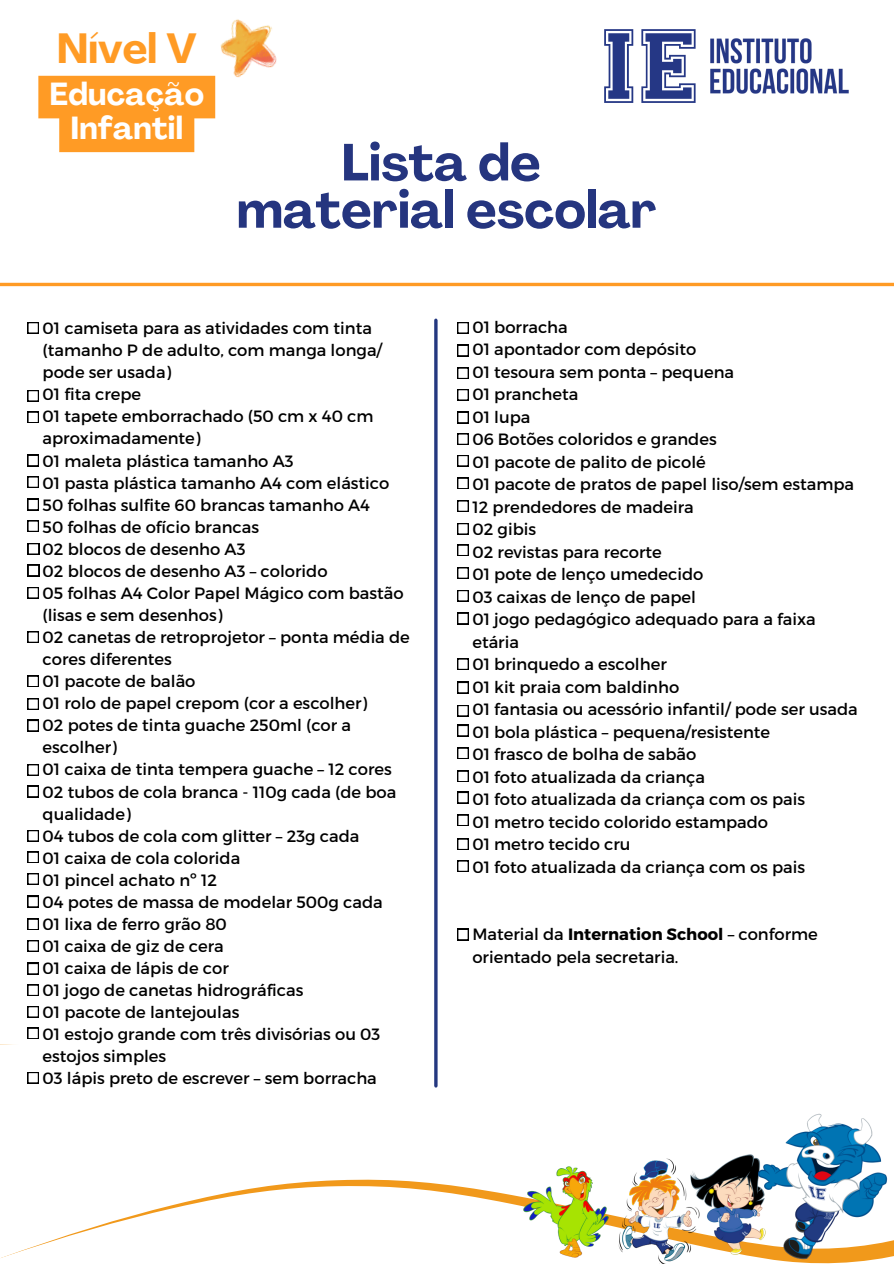
<style>
.page{position:relative;width:894px;height:1264px;background:#fff}
.page>*{position:absolute;margin:0;border:0;box-sizing:border-box;transform-origin:0 0}
.t1{font:700 51.3px/47.2px "Agrandir";color:#25357f;text-align:center}
.t2{font:700 41.7px "Agrandir";color:#ff9b25}
.t3{font:700 31.5px/33.8px "Agrandir";letter-spacing:.01em;color:#fff;text-align:center}
.t4{font:16.35px/22px "Montserrat";color:#000}
.s1{font-weight:700}
</style>
<div class="page">
<svg style="left:0;top:1025px;width:893px;height:238px"></svg>
<img style="left:613px;top:1153px;width:91px;height:110px">
<img style="left:519px;top:1162px;width:93px;height:99px">
<img style="left:685px;top:1149px;width:72px;height:110px">
<img style="left:757px;top:1113px;width:130px;height:146px">
<hr style="left:434px;top:320px;width:3px;height:765px;background:#243880">
<hr style="left:0;top:283px;width:893px;height:3px;background:#ff9b25">
<svg style="left:604px;top:29px;width:29px;height:74px"></svg>
<svg style="left:641px;top:29px;width:54px;height:74px"></svg>
<img style="left:710px;top:38px;width:139px;height:56px">
<img style="left:211px;top:19px;width:66px;height:69px">
<svg style="left:27px;top:322px;width:12px;height:11px"></svg>
<svg style="left:27px;top:390px;width:12px;height:11px"></svg>
<svg style="left:27px;top:411px;width:12px;height:12px"></svg>
<svg style="left:27px;top:499px;width:12px;height:11px"></svg>
<svg style="left:28px;top:543px;width:11px;height:11px"></svg>
<svg style="left:27px;top:631px;width:12px;height:11px"></svg>
<svg style="left:27px;top:698px;width:12px;height:11px"></svg>
<svg style="left:27px;top:918px;width:12px;height:11px"></svg>
<svg style="left:27px;top:851px;width:12px;height:12px"></svg>
<svg style="left:27px;top:984px;width:12px;height:11px"></svg>
<svg style="left:27px;top:455px;width:12px;height:11px"></svg>
<svg style="left:27px;top:520px;width:12px;height:11px"></svg>
<svg style="left:28px;top:564px;width:11px;height:12px"></svg>
<svg style="left:27px;top:587px;width:12px;height:11px"></svg>
<svg style="left:27px;top:675px;width:12px;height:12px"></svg>
<svg style="left:27px;top:764px;width:12px;height:11px"></svg>
<svg style="left:27px;top:785px;width:12px;height:12px"></svg>
<svg style="left:27px;top:720px;width:12px;height:11px"></svg>
<svg style="left:27px;top:830px;width:12px;height:11px"></svg>
<svg style="left:27px;top:940px;width:12px;height:11px"></svg>
<svg style="left:27px;top:873px;width:12px;height:11px"></svg>
<svg style="left:27px;top:1006px;width:12px;height:11px"></svg>
<svg style="left:27px;top:476px;width:12px;height:11px"></svg>
<svg style="left:27px;top:963px;width:12px;height:11px"></svg>
<svg style="left:27px;top:896px;width:12px;height:11px"></svg>
<svg style="left:27px;top:1027px;width:12px;height:11px"></svg>
<svg style="left:27px;top:1071px;width:12px;height:12px"></svg>
<svg style="left:38px;top:76px;width:177px;height:76px;background:#ffa53c"></svg>
<svg style="left:457px;top:367px;width:11px;height:12px"></svg>
<svg style="left:457px;top:412px;width:11px;height:11px"></svg>
<svg style="left:457px;top:433px;width:11px;height:11px"></svg>
<svg style="left:457px;top:544px;width:11px;height:12px"></svg>
<svg style="left:457px;top:345px;width:11px;height:11px"></svg>
<svg style="left:457px;top:389px;width:11px;height:11px"></svg>
<svg style="left:457px;top:322px;width:11px;height:11px"></svg>
<svg style="left:457px;top:455px;width:11px;height:11px"></svg>
<svg style="left:457px;top:567px;width:11px;height:11px"></svg>
<svg style="left:457px;top:523px;width:11px;height:11px"></svg>
<svg style="left:457px;top:477px;width:11px;height:12px"></svg>
<svg style="left:457px;top:590px;width:11px;height:11px"></svg>
<svg style="left:457px;top:612px;width:11px;height:12px"></svg>
<svg style="left:457px;top:725px;width:11px;height:11px"></svg>
<svg style="left:457px;top:792px;width:11px;height:11px"></svg>
<svg style="left:457px;top:500px;width:11px;height:11px"></svg>
<svg style="left:457px;top:682px;width:11px;height:11px"></svg>
<svg style="left:457px;top:747px;width:11px;height:12px"></svg>
<svg style="left:457px;top:814px;width:11px;height:12px"></svg>
<svg style="left:457px;top:705px;width:11px;height:11px"></svg>
<svg style="left:457px;top:770px;width:11px;height:12px"></svg>
<svg style="left:457px;top:658px;width:11px;height:11px"></svg>
<svg style="left:457px;top:838px;width:11px;height:11px"></svg>
<svg style="left:457px;top:860px;width:11px;height:11px"></svg>
<svg style="left:457px;top:928px;width:11px;height:12px"></svg>
<p class="t2" style="left:57px;top:32px;width:141px">Nível V</p>
<p class="t3" style="left:50px;top:80px;width:156px">Educação<br>Infantil</p>
<p class="t1" style="left:237px;top:144px;width:421px">Lista de material escolar</p>
<p class="t4" style="left:43px;top:316px;width:341px">01 camiseta para as atividades com tinta (tamanho P de adulto, com manga longa/ pode ser usada)</p>
<p class="t4" style="left:43px;top:382px;width:100px">01 fita crepe</p>
<p class="t4" style="left:43px;top:405px;width:332px">01 tapete emborrachado (50 cm x 40 cm aproximadamente)</p>
<p class="t4" style="left:43px;top:449px;width:252px">01 maleta plástica tamanho A3</p>
<p class="t4" style="left:43px;top:471px;width:348px">01 pasta plástica tamanho A4 com elástico</p>
<p class="t4" style="left:43px;top:493px;width:329px">50 folhas sulfite 60 brancas tamanho A4</p>
<p class="t4" style="left:43px;top:515px;width:218px">50 folhas de ofício brancas</p>
<p class="t4" style="left:43px;top:537px;width:204px">02 blocos de desenho A3</p>
<p class="t4" style="left:43px;top:559px;width:286px">02 blocos de desenho A3 – colorido</p>
<p class="t4" style="left:43px;top:581px;width:362px">05 folhas A4 Color Papel Mágico com bastão (lisas e sem desenhos)</p>
<p class="t4" style="left:43px;top:625px;width:369px">02 canetas de retroprojetor – ponta média de cores diferentes</p>
<p class="t4" style="left:43px;top:669px;width:154px">01 pacote de balão</p>
<p class="t4" style="left:43px;top:691px;width:326px">01 rolo de papel crepom (cor a escolher)</p>
<p class="t4" style="left:43px;top:713px;width:310px">02 potes de tinta guache 250ml (cor a escolher)</p>
<p class="t4" style="left:43px;top:757px;width:350px">01 caixa de tinta tempera guache – 12 cores</p>
<p class="t4" style="left:43px;top:780px;width:355px">02 tubos de cola branca - 110g cada (de boa qualidade)</p>
<p class="t4" style="left:43px;top:824px;width:318px">04 tubos de cola com glitter – 23g cada</p>
<p class="t4" style="left:43px;top:846px;width:199px">01 caixa de cola colorida</p>
<p class="t4" style="left:43px;top:868px;width:176px">01 pincel achato nº 12</p>
<p class="t4" style="left:43px;top:890px;width:341px">04 potes de massa de modelar 500g cada</p>
<p class="t4" style="left:43px;top:912px;width:186px">01 lixa de ferro grão 80</p>
<p class="t4" style="left:43px;top:934px;width:183px">01 caixa de giz de cera</p>
<p class="t4" style="left:43px;top:956px;width:188px">01 caixa de lápis de cor</p>
<p class="t4" style="left:43px;top:978px;width:262px">01 jogo de canetas hidrográficas</p>
<p class="t4" style="left:43px;top:1000px;width:198px">01 pacote de lantejoulas</p>
<p class="t4" style="left:43px;top:1022px;width:339px">01 estojo grande com três divisórias ou 03 estojos simples</p>
<p class="t4" style="left:43px;top:1066px;width:336px">03 lápis preto de escrever – sem borracha</p>
<p class="t4" style="left:472px;top:315px;width:97px">01 borracha</p>
<p class="t4" style="left:472px;top:337px;width:225px">01 apontador com depósito</p>
<p class="t4" style="left:472px;top:360px;width:263px">01 tesoura sem ponta – pequena</p>
<p class="t4" style="left:472px;top:382px;width:107px">01 prancheta</p>
<p class="t4" style="left:472px;top:405px;width:60px">01 lupa</p>
<p class="t4" style="left:472px;top:427px;width:246px">06 Botões coloridos e grandes</p>
<p class="t4" style="left:472px;top:450px;width:235px">01 pacote de palito de picolé</p>
<p class="t4" style="left:472px;top:472px;width:383px">01 pacote de pratos de papel liso/sem estampa</p>
<p class="t4" style="left:472px;top:495px;width:223px">12 prendedores de madeira</p>
<p class="t4" style="left:472px;top:517px;width:65px">02 gibis</p>
<p class="t4" style="left:472px;top:540px;width:191px">02 revistas para recorte</p>
<p class="t4" style="left:472px;top:562px;width:232px">01 pote de lenço umedecido</p>
<p class="t4" style="left:472px;top:585px;width:225px">03 caixas de lenço de papel</p>
<p class="t4" style="left:472px;top:607px;width:345px;line-height:22.5px">01 jogo pedagógico adequado para a faixa etária</p>
<p class="t4" style="left:472px;top:652px;width:196px">01 brinquedo a escolher</p>
<p class="t4" style="left:472px;top:675px;width:208px">01 kit praia com baldinho</p>
<p class="t4" style="left:472px;top:697px;width:387px">01 fantasia ou acessório infantil/ pode ser usada</p>
<p class="t4" style="left:472px;top:720px;width:299px">01 bola plástica – pequena/resistente</p>
<p class="t4" style="left:472px;top:742px;width:225px">01 frasco de bolha de sabão</p>
<p class="t4" style="left:472px;top:765px;width:234px">01 foto atualizada da criança</p>
<p class="t4" style="left:472px;top:787px;width:334px">01 foto atualizada da criança com os pais</p>
<p class="t4" style="left:472px;top:810px;width:297px">01 metro tecido colorido estampado</p>
<p class="t4" style="left:472px;top:832px;width:160px">01 metro tecido cru</p>
<p class="t4" style="left:472px;top:855px;width:334px">01 foto atualizada da criança com os pais</p>
<p class="t4" style="left:472px;top:922px;width:347px;line-height:22.5px">Material da <span class="s1">Internation School</span> – conforme orientado pela secretaria.</p>
</div>
